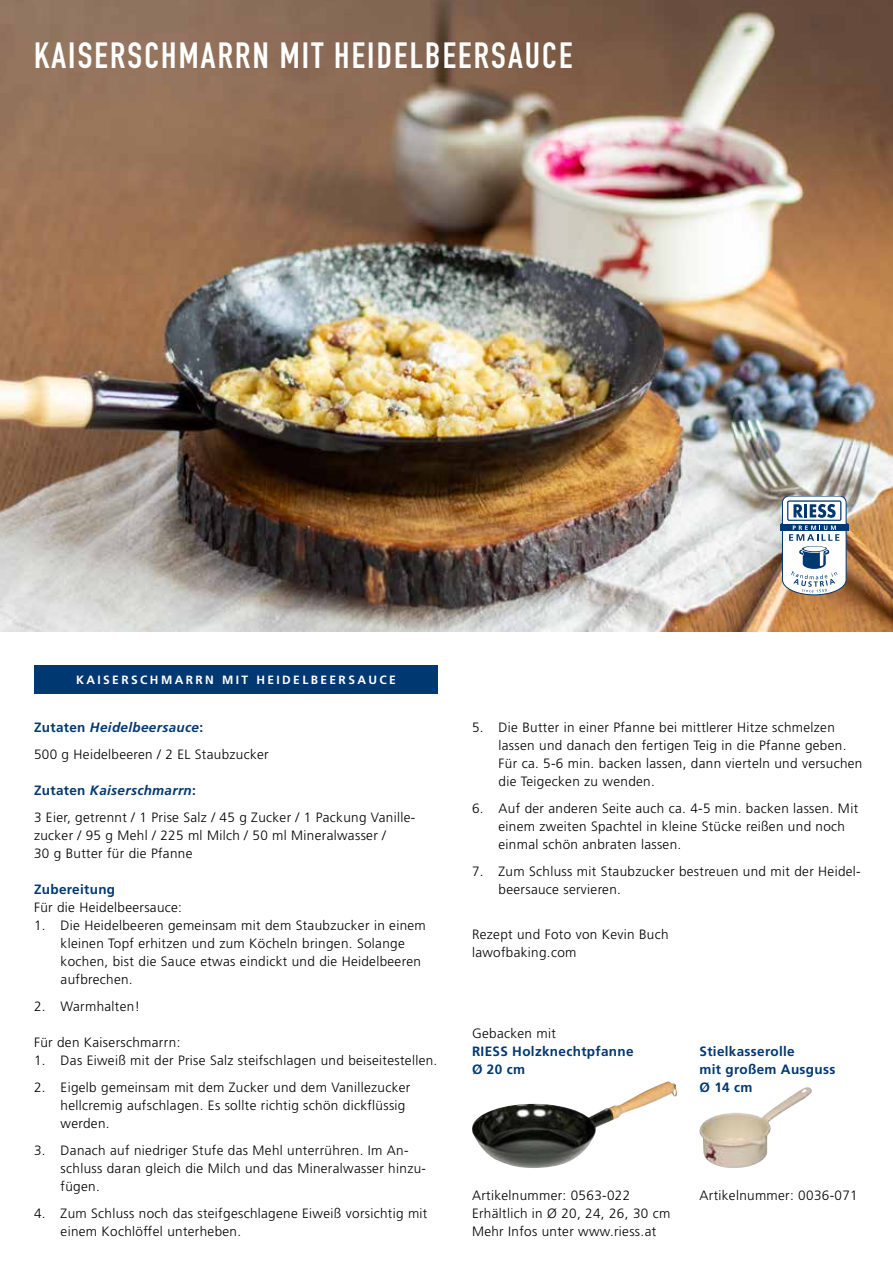
<style>
.page{position:relative;width:893px;height:1263px;background:#fff}
.page>*{position:absolute;margin:0;border:0;box-sizing:border-box;transform-origin:0 0}
.t1{font:36px "DIN Engschrift Std";letter-spacing:.06em;color:#fff}
.t2{font:300 13.5px/18px "Frutiger LT Std";letter-spacing:.025em;color:#000}
.t3{font:700 13.5px/18px "Frutiger LT Std";letter-spacing:.025em;color:#003871}
.t4{font:700 12px "Frutiger LT Std";letter-spacing:.2em;color:#fff}
.s1{font-weight:700;color:#003871}
.s2{font-weight:700;font-style:italic;color:#003871}
</style>
<div class="page">
<img style="left:0;top:0;width:893px;height:631px">
<svg style="left:780px;top:496px;width:69px;height:100px"></svg>
<div style="left:34px;top:665px;width:404px;height:28px;background:#003871"></div>
<img style="left:472px;top:1081px;width:205px;height:87px">
<img style="left:699px;top:1087px;width:113px;height:81px">
<h1 class="t1" style="left:34px;top:34px;width:540px">KAISERSCHMARRN MIT HEIDELBEERSAUCE</h1>
<p class="t4" style="left:76px;top:673px;width:321px">KAISERSCHMARRN MIT HEIDELBEERSAUCE</p>
<p class="t2" style="left:34px;top:714px;width:236px;line-height:27px"><span class="s1">Zutaten</span> <span class="s2">Heidelbeersauce</span><span class="s1">:<br></span>500 g Heidelbeeren / 2 EL Staubzucker</p>
<p class="t2" style="left:34px;top:777px;width:383px;line-height:27px"><span class="s1">Zutaten</span> <span class="s2">Kaiserschmarrn</span><span class="s1">:<br></span>3 Eier, getrennt / 1 Prise Salz / 45 g Zucker / 1 Packung Vanille-</p>
<p class="t2" style="left:34px;top:826px;width:353px">zucker / 95 g Mehl / 225 ml Milch / 50 ml Mineralwasser /<br>30 g Butter für die Pfanne</p>
<p class="t3" style="left:34px;top:880px;width:83px">Zubereitung</p>
<p class="t2" style="left:34px;top:898px;width:150px">Für die Heidelbeersauce:</p>
<p class="t2" style="left:61px;top:916px;width:367px;text-indent:-27px">1. Die Heidelbeeren gemeinsam mit dem Staubzucker in einem kleinen Topf erhitzen und zum Köcheln bringen. Solange kochen, bist die Sauce etwas eindickt und die Heidelbeeren aufbrechen.</p>
<p class="t2" style="left:34px;top:997px;width:107px">2. Warmhalten!</p>
<p class="t2" style="left:34px;top:1033px;width:148px">Für den Kaiserschmarrn:</p>
<p class="t2" style="left:34px;top:1051px;width:405px">1. Das Eiweiß mit der Prise Salz steifschlagen und beiseitestellen.</p>
<p class="t2" style="left:61px;top:1078px;width:351px;text-indent:-27px">2. Eigelb gemeinsam mit dem Zucker und dem Vanillezucker hellcremig aufschlagen. Es sollte richtig schön dickflüssig werden.</p>
<p class="t2" style="left:61px;top:1141px;width:367px;text-indent:-27px">3. Danach auf niedriger Stufe das Mehl unterrühren. Im An&shy;schluss daran gleich die Milch und das Mineralwasser hinzu&shy;fügen.</p>
<p class="t2" style="left:61px;top:1204px;width:368px;text-indent:-27px">4. Zum Schluss noch das steifgeschlagene Eiweiß vorsichtig mit einem Kochlöffel unterheben.</p>
<p class="t2" style="left:499px;top:718px;width:365px;text-indent:-27px">5. Die Butter in einer Pfanne bei mittlerer Hitze schmelzen lassen und danach den fertigen Teig in die Pfanne geben.<br>Für ca. 5-6 min. backen lassen, dann vierteln und versuchen die Teigecken zu wenden.</p>
<p class="t2" style="left:499px;top:799px;width:361px;text-indent:-27px">6. Auf der anderen Seite auch ca. 4-5 min. backen lassen. Mit einem zweiten Spachtel in kleine Stücke reißen und noch einmal schön anbraten lassen.</p>
<p class="t2" style="left:499px;top:862px;width:364px;text-indent:-27px">7. Zum Schluss mit Staubzucker bestreuen und mit der Heidel&shy;beersauce servieren.</p>
<p class="t2" style="left:472px;top:925px;width:198px">Rezept und Foto von Kevin Buch lawofbaking.com</p>
<p class="t2" style="left:472px;top:1024px;width:85px">Gebacken mit</p>
<p class="t3" style="left:472px;top:1042px;width:163px">RIESS Holzknechtpfanne</p>
<p class="t3" style="left:699px;top:1042px;width:97px">Stielkasserolle</p>
<p class="t3" style="left:472px;top:1060px;width:55px">Ø 20 cm</p>
<p class="t3" style="left:699px;top:1060px;width:137px">mit großem Ausguss<br>Ø 14 cm</p>
<p class="t2" style="left:472px;top:1186px;width:160px">Artikelnummer: 0563-022</p>
<p class="t2" style="left:699px;top:1186px;width:160px">Artikelnummer: 0036-071</p>
<p class="t2" style="left:472px;top:1204px;width:200px">Erhältlich in Ø 20, 24, 26, 30 cm<br>Mehr Infos unter www.riess.at</p>
</div>
